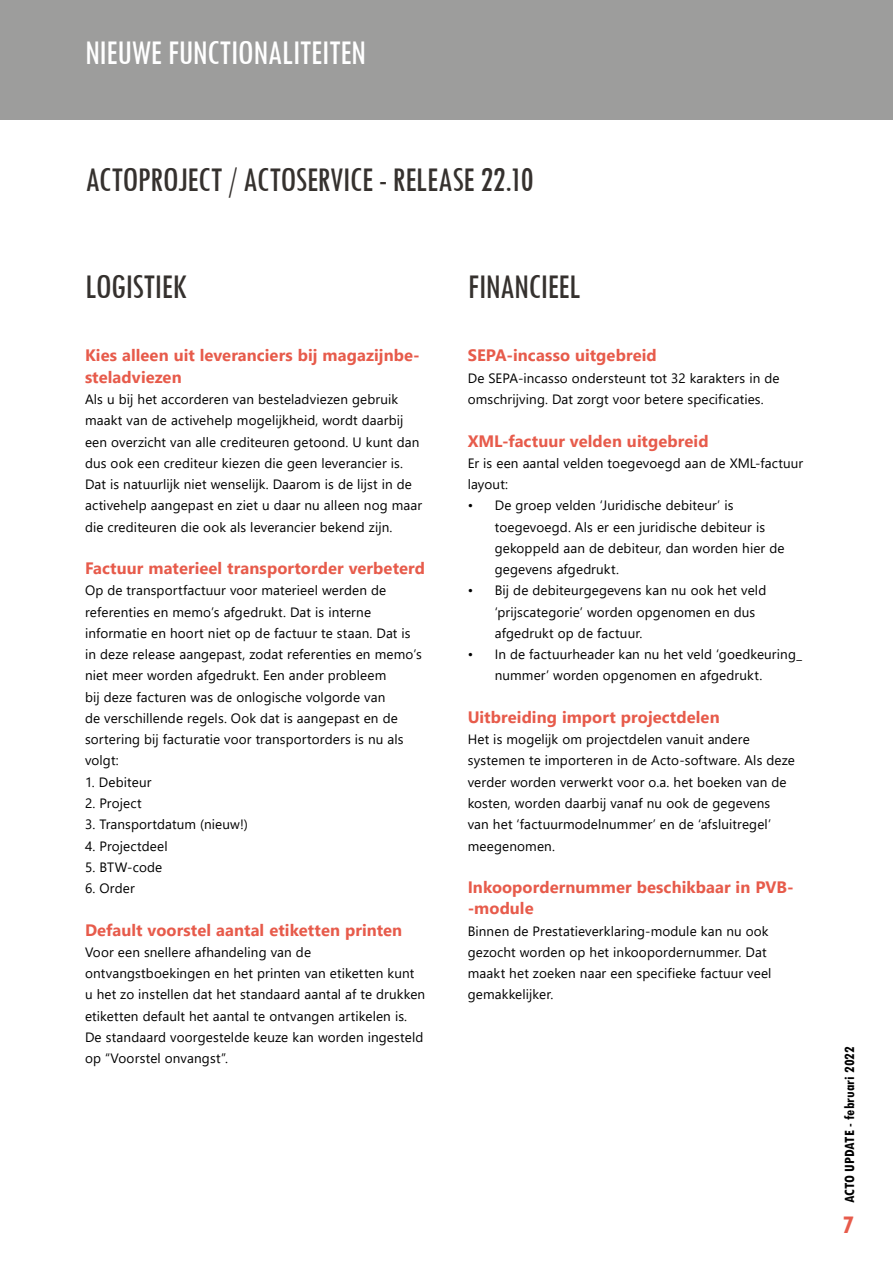
<style>
.page{position:relative;width:893px;height:1263px;background:#fff}
.page>*{position:absolute;margin:0;border:0;box-sizing:border-box;transform-origin:0 0}
.t1{font:condensed 36px "Tw Cen";letter-spacing:-.02em;color:#35312e}
.t2{font:condensed 36px "Tw Cen";letter-spacing:-.02em;color:#fff}
.t3{font:700 condensed 27px "Tw Cen";color:#e75b4b}
.t4{font:700 16.5px/21.3px "Segoe UI";letter-spacing:.005em;color:#e75b4b}
.t5{font:700 condensed 15px "Tw Cen";letter-spacing:.01em;color:#000}
.t6{font:13.5px/21.3px "Segoe UI";letter-spacing:.01em;color:#000}
</style>
<div class="page">
<div style="left:0;top:0;width:893px;height:119px;background:#9d9d9c"></div>
<h1 class="t2" style="left:85px;top:31px;width:283px">NIEUWE FUNCTIONALITEITEN</h1>
<h1 class="t1" style="left:85px;top:158px;width:450px">ACTOPROJECT / ACTOSERVICE - RELEASE 22.10</h1>
<h1 class="t1" style="left:85px;top:265px;width:104px">LOGISTIEK</h1>
<p class="t4" style="left:85px;top:344px;width:336px">Kies alleen uit leveranciers bij magazijnbe&shy;steladviezen</p>
<p class="t6" style="left:85px;top:387px;width:339px">Als u bij het accorderen van besteladviezen gebruik maakt van de activehelp mogelijkheid, wordt daarbij een overzicht van alle crediteuren getoond. U kunt dan dus ook een crediteur kiezen die geen leverancier is.<br>Dat is natuurlijk niet wenselijk. Daarom is de lijst in de activehelp aangepast en ziet u daar nu alleen nog maar die crediteuren die ook als leverancier bekend zijn.</p>
<p class="t4" style="left:85px;top:556px;width:342px">Factuur materieel transportorder verbeterd</p>
<p class="t6" style="left:85px;top:579px;width:338px">Op de transportfactuur voor materieel werden de referenties en memo’s afgedrukt. Dat is interne informatie en hoort niet op de factuur te staan. Dat is in deze release aangepast, zodat referenties en memo’s niet meer worden afgedrukt. Een ander probleem<br>bij deze facturen was de onlogische volgorde van<br>de verschillende regels. Ook dat is aangepast en de sortering bij facturatie voor transportorders is nu als volgt:</p>
<p class="t6" style="left:85px;top:770px;width:68px">1. Debiteur</p>
<p class="t6" style="left:85px;top:791px;width:58px">2. Project</p>
<p class="t6" style="left:85px;top:813px;width:164px">3. Transportdatum (nieuw!)</p>
<p class="t6" style="left:85px;top:834px;width:84px">4. Projectdeel</p>
<p class="t6" style="left:85px;top:855px;width:79px">5. BTW-code</p>
<p class="t6" style="left:85px;top:876px;width:51px">6. Order</p>
<p class="t4" style="left:85px;top:918px;width:319px">Default voorstel aantal etiketten printen</p>
<p class="t6" style="left:85px;top:940px;width:342px">Voor een snellere afhandeling van de ontvangstboekingen en het printen van etiketten kunt u het zo instellen dat het standaard aantal af te drukken etiketten default het aantal te ontvangen artikelen is.<br>De standaard voorgestelde keuze kan worden ingesteld op “Voorstel onvangst”.</p>
<h1 class="t1" style="left:468px;top:265px;width:115px">FINANCIEEL</h1>
<p class="t4" style="left:468px;top:344px;width:191px">SEPA-incasso uitgebreid</p>
<p class="t6" style="left:468px;top:366px;width:313px">De SEPA-incasso ondersteunt tot 32 karakters in de omschrijving. Dat zorgt voor betere specificaties.</p>
<p class="t4" style="left:468px;top:429px;width:242px">XML-factuur velden uitgebreid</p>
<p class="t6" style="left:468px;top:451px;width:337px">Er is een aantal velden toegevoegd aan de XML-factuur layout:</p>
<p class="t6" style="left:495px;top:494px;width:291px;text-indent:-27px">• De groep velden ‘Juridische debiteur’ is toegevoegd. Als er een juridische debiteur is gekoppeld aan de debiteur, dan worden hier de gegevens afgedrukt.</p>
<p class="t6" style="left:495px;top:579px;width:273px;text-indent:-27px">• Bij de debiteurgegevens kan nu ook het veld ‘prijscategorie’ worden opgenomen en dus afgedrukt op de factuur.</p>
<p class="t6" style="left:495px;top:642px;width:309px;text-indent:-27px">• In de factuurheader kan nu het veld ‘goedkeuring_ nummer’ worden opgenomen en afgedrukt.</p>
<p class="t4" style="left:468px;top:705px;width:253px">Uitbreiding import projectdelen</p>
<p class="t6" style="left:468px;top:727px;width:329px">Het is mogelijk om projectdelen vanuit andere systemen te importeren in de Acto-software. Als deze verder worden verwerkt voor o.a. het boeken van de kosten, worden daarbij vanaf nu ook de gegevens<br>van het ‘factuurmodelnummer’ en de ‘afsluitregel’ meegenomen.</p>
<p class="t4" style="left:468px;top:875px;width:328px">Inkoopordernummer beschikbaar in PVB--module</p>
<p class="t6" style="left:468px;top:919px;width:305px">Binnen de Prestatieverklaring-module kan nu ook gezocht worden op het inkoopordernummer. Dat maakt het zoeken naar een specifieke factuur veel gemakkelijker.</p>
<p class="t5" style="left:840px;top:1203px;width:158px;rotate:-90deg">ACTO UPDATE - februari 2022</p>
<h2 class="t3" style="left:842px;top:1208px;width:13px">7</h2>
</div>
